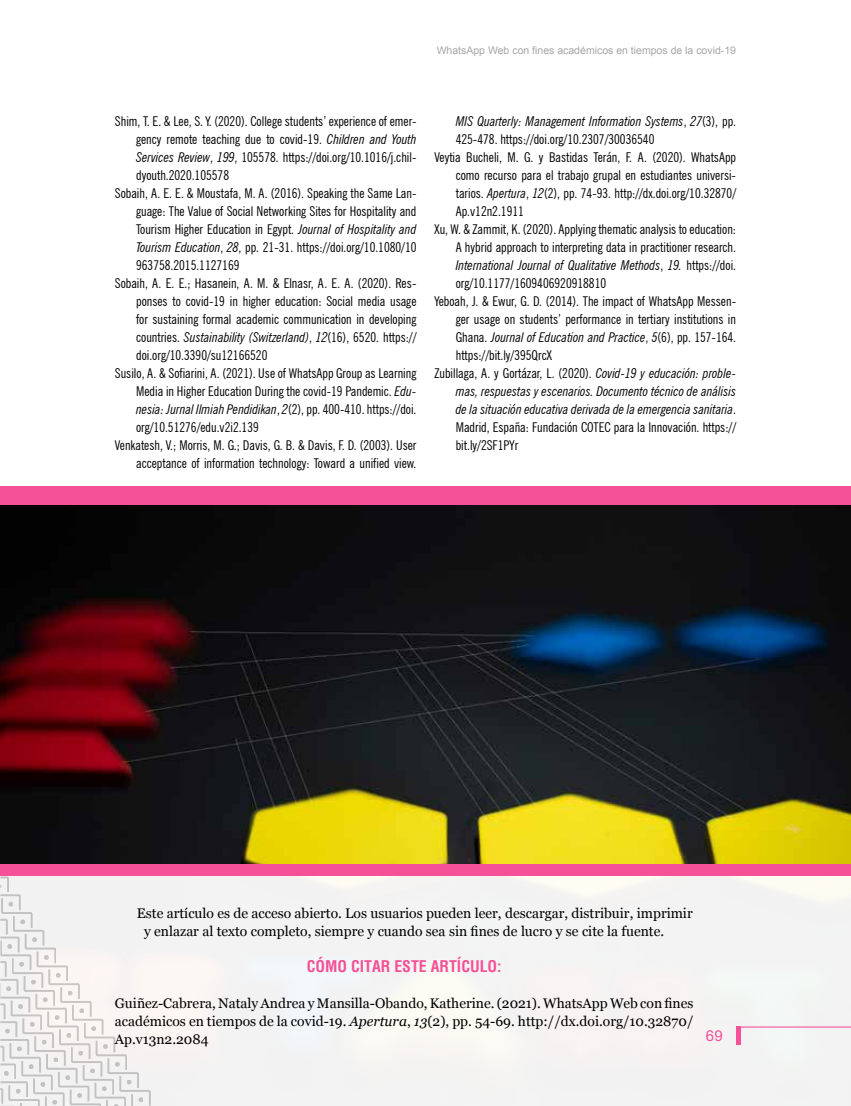
<style>
.page{position:relative;width:851px;height:1106px;background:#fff}
.page>*{position:absolute;margin:0;border:0;box-sizing:border-box;transform-origin:0 0}
.t1{font:700 condensed 15.75px "Helvetica";color:#f45197}
.t2{font:15px "Arial";color:#f45197}
.t3{font:13.8px/18px "Georgia";color:#000}
.t4{font:condensed 13.5px "News Gothic BT";color:#000}
.t5{font:italic condensed 13.5px "News Gothic BT";color:#000}
.t6{font:10.5px "Arial";color:#a6a6a6}
.s1{font-style:italic}
.s2{font-style:normal}
</style>
<div class="page">
<img style="left:0;top:504px;width:850px;height:360px">
<div style="left:0;top:870px;width:850px;height:236px;background:#f3f3f3"></div>
<hr style="left:737px;top:1026px;width:113px;height:1px;background:#f45197">
<hr style="left:736px;top:1026px;width:4px;height:18px;background:#f45197">
<div style="left:0;top:864px;width:850px;height:11px;background:#f45197"></div>
<svg style="left:0;top:876px;width:151px;height:230px"></svg>
<div style="left:0;top:486px;width:850px;height:18px;background:#f45197"></div>
<p class="t6" style="left:436px;top:43px;width:301px">WhatsApp Web con fines académicos en tiempos de la covid-19</p>
<p class="t4" style="left:115px;top:113px;width:303px">Shim, T. E. &amp; Lee, S. Y. (2020). College students’ experience of emer-</p>
<p class="t4" style="left:136px;top:131px;width:282px">gency remote teaching due to covid-19. <span class="s1">Children and Youth</span></p>
<p class="t4" style="left:136px;top:149px;width:282px"><span class="s1">Services Review</span>, <span class="s1">199</span>, 105578. https://doi.org/10.1016/j.chil-</p>
<p class="t4" style="left:136px;top:167px;width:94px">dyouth.2020.105578</p>
<p class="t4" style="left:115px;top:185px;width:303px">Sobaih, A. E. E. &amp; Moustafa, M. A. (2016). Speaking the Same Lan-</p>
<p class="t4" style="left:136px;top:203px;width:282px">guage: The Value of Social Networking Sites for Hospitality and</p>
<p class="t4" style="left:136px;top:221px;width:282px">Tourism Higher Education in Egypt. <span class="s1">Journal of Hospitality and</span></p>
<p class="t4" style="left:136px;top:239px;width:282px"><span class="s1">Tourism Education</span>, <span class="s1">28</span>, pp. 21-31. https://doi.org/10.1080/10</p>
<p class="t4" style="left:136px;top:257px;width:105px">963758.2015.1127169</p>
<p class="t4" style="left:115px;top:275px;width:303px">Sobaih, A. E. E.; Hasanein, A. M. &amp; Elnasr, A. E. A. (2020). Res-</p>
<p class="t4" style="left:136px;top:293px;width:282px">ponses to covid-19 in higher education: Social media usage</p>
<p class="t4" style="left:136px;top:311px;width:282px">for sustaining formal academic communication in developing</p>
<p class="t4" style="left:136px;top:329px;width:282px">countries. <span class="s1">Sustainability (Switzerland)</span>, <span class="s1">12</span>(16), 6520. https://</p>
<p class="t4" style="left:136px;top:347px;width:133px">doi.org/10.3390/su12166520</p>
<p class="t4" style="left:115px;top:365px;width:303px">Susilo, A. &amp; Sofiarini, A. (2021). Use of WhatsApp Group as Learning</p>
<p class="t4" style="left:136px;top:383px;width:282px">Media in Higher Education During the covid-19 Pandemic. <span class="s1">Edu-</span></p>
<p class="t5" style="left:136px;top:401px;width:282px">nesia: Jurnal Ilmiah Pendidikan<span class="s2">,</span> 2<span class="s2">(2), pp. 400-410. https://doi.</span></p>
<p class="t4" style="left:136px;top:419px;width:124px">org/10.51276/edu.v2i2.139</p>
<p class="t4" style="left:115px;top:437px;width:303px">Venkatesh, V.; Morris, M. G.; Davis, G. B. &amp; Davis, F. D. (2003). User</p>
<p class="t4" style="left:136px;top:455px;width:282px">acceptance of information technology: Toward a unified view.</p>
<p class="t5" style="left:455px;top:113px;width:282px">MIS Quarterly: Management Information Systems<span class="s2">,</span> 27<span class="s2">(3), pp.</span></p>
<p class="t4" style="left:455px;top:131px;width:200px">425-478. https://doi.org/10.2307/30036540</p>
<p class="t4" style="left:434px;top:149px;width:303px">Veytia Bucheli, M. G. y Bastidas Terán, F. A. (2020). WhatsApp</p>
<p class="t4" style="left:455px;top:167px;width:282px">como recurso para el trabajo grupal en estudiantes universi-</p>
<p class="t4" style="left:455px;top:185px;width:282px">tarios. <span class="s1">Apertura</span>, <span class="s1">12</span>(2), pp. 74-93. http://dx.doi.org/10.32870/</p>
<p class="t4" style="left:455px;top:203px;width:70px">Ap.v12n2.1911</p>
<p class="t4" style="left:434px;top:221px;width:303px">Xu, W. &amp; Zammit, K. (2020). Applying thematic analysis to education:</p>
<p class="t4" style="left:455px;top:239px;width:282px">A hybrid approach to interpreting data in practitioner research.</p>
<p class="t5" style="left:455px;top:257px;width:282px">International Journal of Qualitative Methods<span class="s2">,</span> 19. <span class="s2">https://doi.</span></p>
<p class="t4" style="left:455px;top:275px;width:152px">org/10.1177/1609406920918810</p>
<p class="t4" style="left:434px;top:293px;width:303px">Yeboah, J. &amp; Ewur, G. D. (2014). The impact of WhatsApp Messen-</p>
<p class="t4" style="left:455px;top:311px;width:282px">ger usage on students’ performance in tertiary institutions in</p>
<p class="t5" style="left:455px;top:329px;width:282px"><span class="s2">Ghana.</span> Journal of Education and Practice<span class="s2">,</span> 5<span class="s2">(6), pp. 157-164.</span></p>
<p class="t4" style="left:455px;top:347px;width:98px">https://bit.ly/395QrcX</p>
<p class="t4" style="left:434px;top:365px;width:303px">Zubillaga, A. y Gortázar, L. (2020). <span class="s1">Covid-19 y educación: proble-</span></p>
<p class="t5" style="left:455px;top:383px;width:282px">mas, respuestas y escenarios. Documento técnico de análisis</p>
<p class="t5" style="left:455px;top:401px;width:282px">de la situación educativa derivada de la emergencia sanitaria<span class="s2">.</span></p>
<p class="t4" style="left:455px;top:419px;width:282px">Madrid, España: Fundación COTEC para la Innovación. https://</p>
<p class="t4" style="left:455px;top:437px;width:64px">bit.ly/2SF1PYr</p>
<p class="t3" style="left:144px;top:904px;width:550px;text-indent:-7px">Este artículo es de acceso abierto. Los usuarios pueden leer, descargar, distribuir, imprimir y enlazar al texto completo, siempre y cuando sea sin fines de lucro y se cite la fuente.</p>
<p class="t1" style="left:307px;top:956px;width:196px">CÓMO CITAR ESTE ARTÍCULO:</p>
<p class="t3" style="left:115px;top:994px;width:580px;text-align:justify">Guiñez-Cabrera, Nataly Andrea y Mansilla-Obando, Katherine. (2021). WhatsApp Web con fines académicos en tiempos de la covid-19. <span class="s1">Apertura</span>, <span class="s1">13</span>(2), pp. 54-69. http://dx.doi.org/10.32870/ Ap.v13n2.2084</p>
<p class="t2" style="left:705px;top:1026px;width:18px">69</p>
</div>
